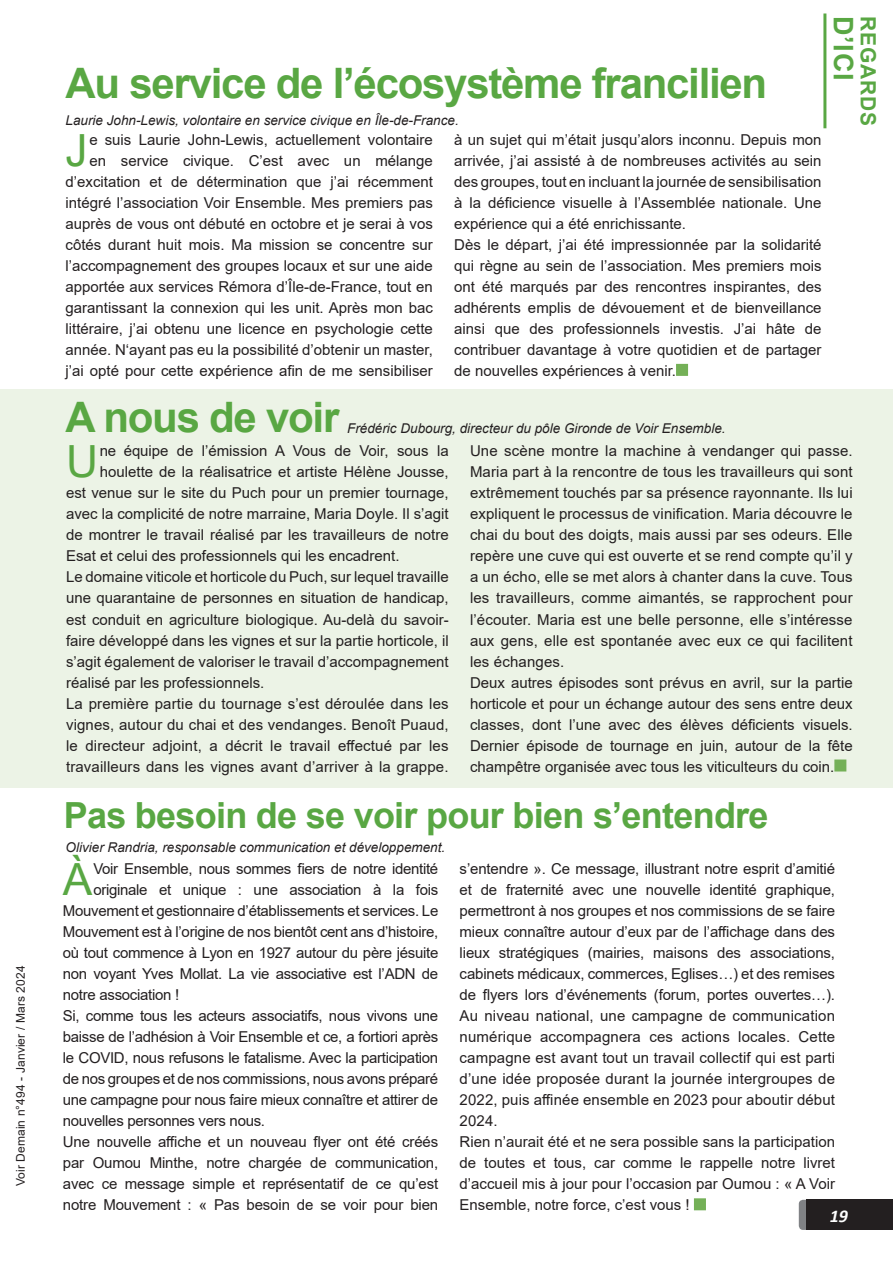
<style>
.page{position:relative;width:893px;height:1263px;background:#fff}
.page>*{position:absolute;margin:0;border:0;box-sizing:border-box;transform-origin:0 0}
.t1{font:44.4px "Arial";color:#59a743}
.t2{font:700 42px "Arial";letter-spacing:-.03em;color:#59a743}
.t3{font:700 36px "Arial";letter-spacing:-.02em;color:#59a743}
.t4{font:700 27px "Arial";color:#59a743}
.t5{font:700 21px "Arial";letter-spacing:.035em;color:#59a743}
.t6{font:italic 700 18px "Calibri";color:#fff}
.t7{font:15px/21px "Arial";color:#231f20}
.t8{font:15px "Arial";letter-spacing:-.02em;color:#231f20}
.t9{font:italic 13.5px "Arial";color:#231f20}
.t10{font:12px "Arial";letter-spacing:.01em;color:#231f20}
</style>
<div class="page">
<svg style="left:799px;top:1200px;width:7px;height:30px"></svg>
<div style="left:806px;top:1200px;width:87px;height:30px;background:#231f20"></div>
<hr style="left:823px;top:14px;width:3px;height:114px;background:#59a743">
<div style="left:694px;top:1198px;width:12px;height:12px;background:#74b057;border:1px solid #74b057"></div>
<div style="left:676px;top:364px;width:12px;height:12px;background:#74b057;border:1px solid #74b057"></div>
<div style="left:0;top:389px;width:893px;height:398px;background:#ecf3e6"></div>
<div style="left:834px;top:759px;width:12px;height:12px;background:#74b057;border:1px solid #74b057"></div>
<p class="t10" style="left:12px;top:1186px;width:222px;rotate:-90deg">Voir Demain n°494 - Janvier / Mars 2024</p>
<h2 class="t2" style="left:66px;top:54px;width:703px">Au service de l’écosystème francilien</h2>
<p class="t9" style="left:66px;top:111px;width:395px">Laurie John-Lewis, volontaire en service civique en Île-de-France.</p>
<p class="t7" style="left:66px;top:129px;width:369px;text-align:right">e suis Laurie John-Lewis, actuellement volontaire<br>en service civique. C’est avec un mélange d’excitation et de détermination que j’ai récemment intégré l’association Voir Ensemble. Mes premiers pas auprès de vous ont débuté en octobre et je serai à vos côtés durant huit mois. Ma mission se concentre sur l’accompagnement des groupes locaux et sur une aide apportée aux services Rémora d’Île-de-France, tout en garantissant la connexion qui les unit. Après mon bac littéraire, j’ai obtenu une licence en psychologie cette année. N‘ayant pas eu la possibilité d’obtenir un master, j’ai opté pour cette expérience afin de me sensibiliser</p>
<p class="t7" style="left:454px;top:129px;width:369px">à un sujet qui m’était jusqu’alors inconnu. Depuis mon arrivée, j’ai assisté à de nombreuses activités au sein des groupes, tout en incluant la journée de sensibilisation à la déficience visuelle à l’Assemblée nationale. Une expérience qui a été enrichissante.<br>Dès le départ, j’ai été impressionnée par la solidarité qui règne au sein de l’association. Mes premiers mois ont été marqués par des rencontres inspirantes, des adhérents emplis de dévouement et de bienveillance ainsi que des professionnels investis. J’ai hâte de contribuer davantage à votre quotidien et de partager de nouvelles expériences à venir.</p>
<h2 class="t2" style="left:66px;top:388px;width:275px">A nous de voir</h2>
<h1 class="t1" style="left:66px;top:120px;width:24px">J</h1>
<p class="t9" style="left:347px;top:419px;width:380px">Frédéric Dubourg, directeur du pôle Gironde de Voir Ensemble.</p>
<h3 class="t4" style="left:862px;top:16px;width:66px;rotate:90deg">d’ici</h3>
<h3 class="t5" style="left:883px;top:16px;width:111px;rotate:90deg">regards</h3>
<h1 class="t1" style="left:66px;top:431px;width:34px">U</h1>
<p class="t7" style="left:100px;top:441px;width:350px">ne équipe de l’émission A Vous de Voir, sous la</p>
<p class="t7" style="left:100px;top:462px;width:350px">houlette de la réalisatrice et artiste Hélène Jousse,</p>
<p class="t7" style="left:66px;top:483px;width:384px">est venue sur le site du Puch pour un premier tournage,</p>
<p class="t7" style="left:66px;top:504px;width:384px">avec la complicité de notre marraine, Maria Doyle. Il s’agit</p>
<p class="t7" style="left:66px;top:525px;width:384px">de montrer le travail réalisé par les travailleurs de notre</p>
<p class="t7" style="left:66px;top:546px;width:335px">Esat et celui des professionnels qui les encadrent.</p>
<p class="t7" style="left:66px;top:567px;width:384px">Le domaine viticole et horticole du Puch, sur lequel travaille</p>
<p class="t7" style="left:66px;top:588px;width:384px">une quarantaine de personnes en situation de handicap,</p>
<p class="t7" style="left:66px;top:609px;width:384px">est conduit en agriculture biologique. Au-delà du savoir-</p>
<p class="t7" style="left:66px;top:630px;width:384px">faire développé dans les vignes et sur la partie horticole, il</p>
<p class="t7" style="left:66px;top:651px;width:384px">s’agit également de valoriser le travail d’accompagnement</p>
<p class="t7" style="left:66px;top:672px;width:200px">réalisé par les professionnels.</p>
<p class="t7" style="left:66px;top:693px;width:384px">La première partie du tournage s’est déroulée dans les</p>
<p class="t7" style="left:66px;top:714px;width:384px">vignes, autour du chai et des vendanges. Benoît Puaud,</p>
<p class="t7" style="left:66px;top:735px;width:384px">le directeur adjoint, a décrit le travail effectué par les</p>
<p class="t7" style="left:66px;top:756px;width:384px">travailleurs dans les vignes avant d’arriver à la grappe.</p>
<p class="t7" style="left:470px;top:441px;width:384px">Une scène montre la machine à vendanger qui passe.<br>Maria part à la rencontre de tous les travailleurs qui sont extrêmement touchés par sa présence rayonnante. Ils lui expliquent le processus de vinification. Maria découvre le chai du bout des doigts, mais aussi par ses odeurs. Elle repère une cuve qui est ouverte et se rend compte qu’il y a un écho, elle se met alors à chanter dans la cuve. Tous les travailleurs, comme aimantés, se rapprochent pour l’écouter. Maria est une belle personne, elle s’intéresse aux gens, elle est spontanée avec eux ce qui facilitent les échanges.<br>Deux autres épisodes sont prévus en avril, sur la partie horticole et pour un échange autour des sens entre deux classes, dont l’une avec des élèves déficients visuels.<br>Dernier épisode de tournage en juin, autour de la fête champêtre organisée avec tous les viticulteurs du coin.</p>
<h3 class="t3" style="left:64px;top:790px;width:706px">Pas besoin de se voir pour bien s’entendre</h3>
<p class="t9" style="left:66px;top:839px;width:381px">Olivier Randria, responsable communication et développement.</p>
<h1 class="t1" style="left:63px;top:849px;width:31px">À</h1>
<p class="t8" style="left:93px;top:859px;width:346px">Voir Ensemble, nous sommes fiers de notre identité</p>
<p class="t8" style="left:93px;top:880px;width:346px">originale et unique : une association à la fois</p>
<p class="t8" style="left:63px;top:901px;width:377px">Mouvement et gestionnaire d’établissements et services. Le</p>
<p class="t8" style="left:63px;top:922px;width:377px">Mouvement est à l’origine de nos bientôt cent ans d’histoire,</p>
<p class="t8" style="left:63px;top:943px;width:377px">où tout commence à Lyon en 1927 autour du père jésuite</p>
<p class="t8" style="left:63px;top:964px;width:377px">non voyant Yves Mollat. La vie associative est l’ADN de</p>
<p class="t8" style="left:63px;top:985px;width:118px">notre association !</p>
<p class="t8" style="left:63px;top:1006px;width:377px">Si, comme tous les acteurs associatifs, nous vivons une</p>
<p class="t8" style="left:63px;top:1027px;width:377px">baisse de l’adhésion à Voir Ensemble et ce, a fortiori après</p>
<p class="t8" style="left:63px;top:1048px;width:377px">le COVID, nous refusons le fatalisme. Avec la participation</p>
<p class="t8" style="left:63px;top:1069px;width:377px">de nos groupes et de nos commissions, nous avons préparé</p>
<p class="t8" style="left:63px;top:1090px;width:377px">une campagne pour nous faire mieux connaître et attirer de</p>
<p class="t8" style="left:63px;top:1111px;width:204px">nouvelles personnes vers nous.</p>
<p class="t7" style="left:63px;top:1131px;width:377px">Une nouvelle affiche et un nouveau flyer ont été créés</p>
<p class="t7" style="left:63px;top:1152px;width:377px">par Oumou Minthe, notre chargée de communication,</p>
<p class="t7" style="left:63px;top:1173px;width:377px">avec ce message simple et représentatif de ce qu’est</p>
<p class="t7" style="left:63px;top:1194px;width:377px">notre Mouvement : « Pas besoin de se voir pour bien</p>
<p class="t7" style="left:460px;top:858px;width:377px">s’entendre ». Ce message, illustrant notre esprit d’amitié et de fraternité avec une nouvelle identité graphique, permettront à nos groupes et nos commissions de se faire mieux connaître autour d’eux par de l’affichage dans des lieux stratégiques (mairies, maisons des associations, cabinets médicaux, commerces, Eglises…) et des remises de flyers lors d’événements (forum, portes ouvertes…).<br>Au niveau national, une campagne de communication numérique accompagnera ces actions locales. Cette campagne est avant tout un travail collectif qui est parti d’une idée proposée durant la journée intergroupes de 2022, puis affinée ensemble en 2023 pour aboutir début 2024.<br>Rien n’aurait été et ne sera possible sans la participation de toutes et tous, car comme le rappelle notre livret d’accueil mis à jour pour l’occasion par Oumou : « A Voir Ensemble, notre force, c’est vous !</p>
<p class="t6" style="left:830px;top:1203px;width:20px">19</p>
</div>
